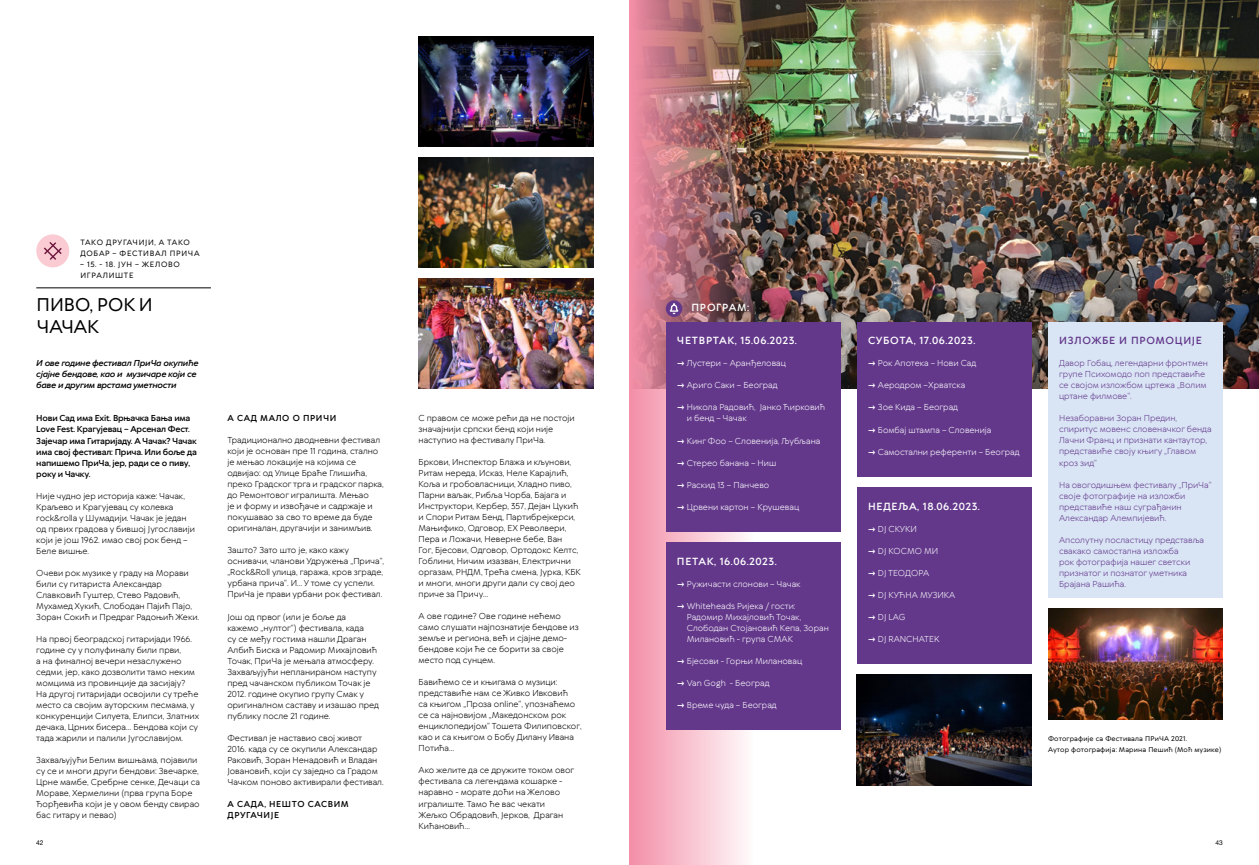
<style>
.page{position:relative;width:1259px;height:865px;background:#fff}
.page>*{position:absolute;margin:0;border:0;box-sizing:border-box;transform-origin:0 0}
.t1{font:500 17.6px/22px "TT Wellingtons";letter-spacing:-.005em;color:#000}
.t2{font:600 9.9px "TT Wellingtons";letter-spacing:.05em;color:#fff}
.t3{font:600 9.9px "TT Wellingtons";letter-spacing:.07em;color:#63388b}
.t4{font:600 9.9px "TT Wellingtons";letter-spacing:.07em;color:#fff}
.t5{font:8.2px/11px "TT Wellingtons";color:#000}
.t6{font:8.2px/11px "TT Wellingtons";color:#fff}
.t7{font:8.2px/11px "TT Wellingtons";color:#63388b}
.t8{font:600 8.2px/11px "TT Wellingtons";letter-spacing:-.025em;color:#000}
.t9{font:italic 600 8.2px/11px "TT Wellingtons";letter-spacing:-.025em;color:#000}
.t10{font:600 8.2px/11px "TT Wellingtons";letter-spacing:.07em;color:#000}
.t11{font:500 7.3px/11px "TT Wellingtons";letter-spacing:.095em;color:#000}
.t12{font:500 6.6px/11px "TT Wellingtons";letter-spacing:.025em;color:#000}
.t13{font:6.6px "Helvetica Neue LT Pro";color:#000}
.s1{font-weight:700}
</style>
<div class="page">
<hr style="left:36px;top:288px;width:175px;height:1px;background:#000">
<div style="left:36px;top:234px;width:33px;height:33px;background:#facbd3;border-radius:50%"></div>
<svg style="left:44px;top:242px;width:18px;height:18px"></svg>
<img style="left:418px;top:36px;width:175px;height:110px">
<img style="left:418px;top:157px;width:175px;height:110px">
<img style="left:418px;top:278px;width:175px;height:110px">
<img style="left:753px;top:0;width:506px;height:388px">
<img style="left:629px;top:0;width:124px;height:865px">
<div style="left:1048px;top:322px;width:174px;height:275px;background:#d9e5f5"></div>
<div style="left:666px;top:322px;width:174px;height:209px;background:#63388b"></div>
<div style="left:666px;top:542px;width:174px;height:187px;background:#63388b"></div>
<div style="left:857px;top:322px;width:174px;height:154px;background:#63388b"></div>
<div style="left:857px;top:487px;width:174px;height:176px;background:#63388b"></div>
<img style="left:857px;top:674px;width:174px;height:111px">
<img style="left:1048px;top:608px;width:174px;height:111px">
<div style="left:666px;top:300px;width:16px;height:17px;background:#63388b;border-radius:50%"></div>
<svg style="left:670px;top:303px;width:8px;height:11px"></svg>
<p class="t11" style="left:80px;top:237px;width:121px">ТАКО ДРУГАЧИЈИ, А ТАКО<br>ДОБАР – ФЕСТИВАЛ ПРИЧА</p>
<p class="t11" style="left:80px;top:259px;width:101px">– 15. - 18. ЈУН – ЖЕЛОВО<br>ИГРАЛИШТЕ</p>
<h1 class="t1" style="left:37px;top:294px;width:117px">ПИВО, РОК И<br>ЧАЧАК</h1>
<p class="t9" style="left:36px;top:358px;width:164px">И ове године фестивал ПриЧа окупиће сјајне бендове, као и музичаре који се баве и другим врстама уметности</p>
<p class="t8" style="left:36px;top:413px;width:162px">Нови Сад има Exit. Врњачка Бања има<br>Love Fest. Крагујевац – Арсенал Фест.<br>Зајечар има Гитаријаду. А Чачак? Чачак има свој фестивал: Прича. Или боље да напишемо ПриЧа, јер, ради се о пиву, року и Чачку.</p>
<p class="t5" style="left:36px;top:490px;width:160px">Није чудно јер историја каже: Чачак,<br>Краљево и Крагујевац су колевка rock&amp;rolla у Шумадији. Чачак је један од првих градова у бившој Југославији који је још 1962. имао свој рок бенд –<br>Беле вишње.</p>
<p class="t5" style="left:36px;top:567px;width:164px">Очеви рок музике у граду на Морави били су гитариста Александар Славковић Гуштер, Стево Радовић, Мухамед Хукић, Слободан Пајић Пајо, Зоран Сокић и Предраг Радоњић Жеки.</p>
<p class="t5" style="left:36px;top:633px;width:164px">На првој београдској гитаријади 1966. године су у полуфиналу били први,<br>а на финалној вечери незаслужено седми, јер, како дозволити тамо неким момцима из провинције да засијају?<br>На другој гитаријади освојили су треће место са својим ауторским песмама, у конкуренцији Силуета, Елипси, Златних дечака, Црних бисера… Бендова који су тада жарили и палили Југославијом.</p>
<p class="t5" style="left:36px;top:754px;width:165px">Захваљујући Белим вишњама, појавили су се и многи други бендови: Звечарке, Црне мамбе, Сребрне сенке, Дечаци са Мораве, Хермелини (прва група Боре Ђорђевића који је у овом бенду свирао бас гитару и певао)</p>
<p class="t10" style="left:228px;top:413px;width:110px">А САД МАЛО О ПРИЧИ</p>
<p class="t5" style="left:227px;top:435px;width:158px">Традиционално дводневни фестивал који је основан пре 11 година, стално је мењао локације на којима се одвијао: од Улице Браће Глишића, преко Градског трга и градског парка, до Ремонтовог игралишта. Мењао<br>је и форму и извођаче и садржаје и покушавао за сво то време да буде оригиналан, другачији и занимљив.</p>
<p class="t5" style="left:227px;top:545px;width:158px">Зашто? Зато што је, како кажу оснивачи, чланови Удружења „Прича“, „Rock&amp;Roll улица, гаража, кров зграде, урбана прича“. И… У томе су успели.<br>ПриЧа је прави урбани рок фестивал.</p>
<p class="t5" style="left:227px;top:611px;width:153px">Још од првог (или је боље да кажемо „нултог“) фестивала, када<br>су се међу гостима нашли Драган<br>Албић Биска и Радомир Михајловић<br>Точак, ПриЧа је мењала атмосферу.<br>Захваљујући непланираном наступу пред чачанском публиком Точак је<br>2012. године окупио групу Смак у оригиналном саставу и изашао пред публику после 21 године.</p>
<p class="t5" style="left:227px;top:732px;width:158px">Фестивал је наставио свој живот<br>2016. када су се окупили Александар Раковић, Зоран Ненадовић и Владан Јовановић, који су заједно са Градом Чачком поново активирали фестивал.</p>
<p class="t10" style="left:228px;top:798px;width:123px">А САДА, НЕШТО САСВИМ<br>ДРУГАЧИЈЕ</p>
<p class="t5" style="left:418px;top:413px;width:158px">С правом се може рећи да не постоји значајнији српски бенд који није наступио на фестивалу ПриЧа.</p>
<p class="t5" style="left:418px;top:457px;width:164px">Бркови, Инспектор Блажа и кљунови, Ритам нереда, Исказ, Неле Карајлић, Коља и гробовласници, Хладно пиво, Парни ваљак, Рибља Чорба, Бајага и Инструктори, Кербер, 357, Дејан Цукић и Спори Ритам Бенд, Партибрејкерси, Мањифико, Одговор, EX Револвери, Пера и Ложачи, Неверне бебе, Ван<br>Гог, Бјесови, Одговор, Ортодокс Келтс, Гоблини, Ничим изазван, Електрични оргазам, РНДМ, Трећа смена, Јурка, КБК и многи, многи други дали су свој део приче за Причу…</p>
<p class="t5" style="left:418px;top:611px;width:162px">А ове године? Ове године нећемо само слушати најпознатије бендове из земље и региона, већ и сјајне демо&shy;бендове који ће се борити за своје место под сунцем.</p>
<p class="t5" style="left:418px;top:677px;width:165px">Бавићемо се и књигама о музици: представиће нам се Живко Ивковић<br>са књигом „Проза online“, упознаћемо се са најновијом „Македонском рок енциклопедијом“ Тошета Филиповског, као и са књигом о Бобу Дилану Ивана<br>Потића…</p>
<p class="t5" style="left:418px;top:765px;width:157px">Ако желите да се дружите током овог фестивала са легендама кошарке - наравно - морате доћи на Желово игралиште. Тамо ће вас чекати<br>Жељко Обрадовић, Јерков, Драган<br>Кићановић...</p>
<p class="t4" style="left:691px;top:301px;width:59px">ПРОГРАМ:</p>
<p class="t2" style="left:677px;top:334px;width:121px">ЧЕТВРТАК, 15.06.2023.</p>
<p class="t6" style="left:677px;top:358px;width:111px"><span class="s1">→</span> Лустери – Аранђеловац</p>
<p class="t6" style="left:677px;top:380px;width:102px"><span class="s1">→</span> Ариго Саки – Београд</p>
<p class="t6" style="left:687px;top:402px;width:140px;text-indent:-10px"><span class="s1">→</span> Никола Радовић, Јанко Ћирковић и бенд – Чачак</p>
<p class="t6" style="left:677px;top:435px;width:145px"><span class="s1">→</span> Кинг Фоо – Словенија, Љубљана</p>
<p class="t6" style="left:677px;top:457px;width:101px"><span class="s1">→</span> Стерео банана – Ниш</p>
<p class="t6" style="left:677px;top:479px;width:94px"><span class="s1">→</span> Раскид 13 – Панчево</p>
<p class="t6" style="left:677px;top:501px;width:124px"><span class="s1">→</span> Црвени картон – Крушевац</p>
<p class="t2" style="left:677px;top:554px;width:101px">ПЕТАК, 16.06.2023.</p>
<p class="t6" style="left:677px;top:578px;width:125px"><span class="s1">→</span> Ружичасти слонови – Чачак</p>
<p class="t6" style="left:687px;top:600px;width:143px;text-indent:-10px"><span class="s1">→</span> Whiteheads Ријека / гости:<br>Радомир Михајловић Точак,<br>Слободан Стојановић Кепа, Зоран<br>Милановић - група СМАК</p>
<p class="t6" style="left:677px;top:655px;width:127px"><span class="s1">→</span> Бјесови - Горњи Милановац</p>
<p class="t6" style="left:677px;top:677px;width:94px"><span class="s1">→</span> Van Gogh - Београд</p>
<p class="t6" style="left:677px;top:699px;width:101px"><span class="s1">→</span> Време чуда – Београд</p>
<p class="t2" style="left:868px;top:334px;width:109px">СУБОТА, 17.06.2023.</p>
<p class="t6" style="left:868px;top:358px;width:110px"><span class="s1">→</span> Рок Aпотека – Нови Сад</p>
<p class="t6" style="left:868px;top:380px;width:99px"><span class="s1">→</span> Аеродром –Хрватска</p>
<p class="t6" style="left:868px;top:402px;width:92px"><span class="s1">→</span> Зое Кида – Београд</p>
<p class="t6" style="left:868px;top:424px;width:125px"><span class="s1">→</span> Бомбај штампа – Словенија</p>
<p class="t6" style="left:868px;top:446px;width:153px"><span class="s1">→</span> Самостални референти – Београд</p>
<p class="t2" style="left:868px;top:499px;width:113px">НЕДЕЉА, 18.06.2023.</p>
<p class="t6" style="left:868px;top:523px;width:51px"><span class="s1">→</span> DJ СКУКИ</p>
<p class="t6" style="left:868px;top:545px;width:72px"><span class="s1">→</span> DJ КОСМО МИ</p>
<p class="t6" style="left:868px;top:567px;width:63px"><span class="s1">→</span> DJ ТЕОДОРА</p>
<p class="t6" style="left:868px;top:589px;width:89px"><span class="s1">→</span> DJ КУЋНА МУЗИКА</p>
<p class="t6" style="left:868px;top:611px;width:39px"><span class="s1">→</span> DJ LAG</p>
<p class="t6" style="left:868px;top:633px;width:73px"><span class="s1">→</span> DJ RANCHATEK</p>
<p class="t3" style="left:1059px;top:334px;width:144px">ИЗЛОЖБЕ И ПРОМОЦИЈЕ</p>
<p class="t7" style="left:1059px;top:358px;width:150px">Давор Гобац, легендарни фронтмен групе Психомодо поп представиће се својом изложбом цртежа „Волим цртане филмове“.</p>
<p class="t7" style="left:1059px;top:413px;width:154px">Незаборавни Зоран Предин, спиритус мовенс словеначког бенда<br>Лачни Франц и признати кантаутор, представиће своју књигу „Главом кроз зид“</p>
<p class="t7" style="left:1059px;top:479px;width:154px">На овогодишњем фестивалу „ПриЧа“ своје фотографије на изложби представиће наш суграђанин<br>Александар Алемпијевић.</p>
<p class="t7" style="left:1059px;top:534px;width:146px">Апсолутну посластицу представља свакако самостална изложба<br>рок фотографија нашег светски признатог и познатог уметника<br>Брајана Рашића.</p>
<p class="t12" style="left:1048px;top:732px;width:175px">Фотографије са Фестивала ПРиЧА 2021.<br>Аутор фотографија: Марина Пешић (Моћ музике)</p>
<p class="t13" style="left:36px;top:839px;width:9px">42</p>
<p class="t13" style="left:1215px;top:839px;width:9px">43</p>
</div>
